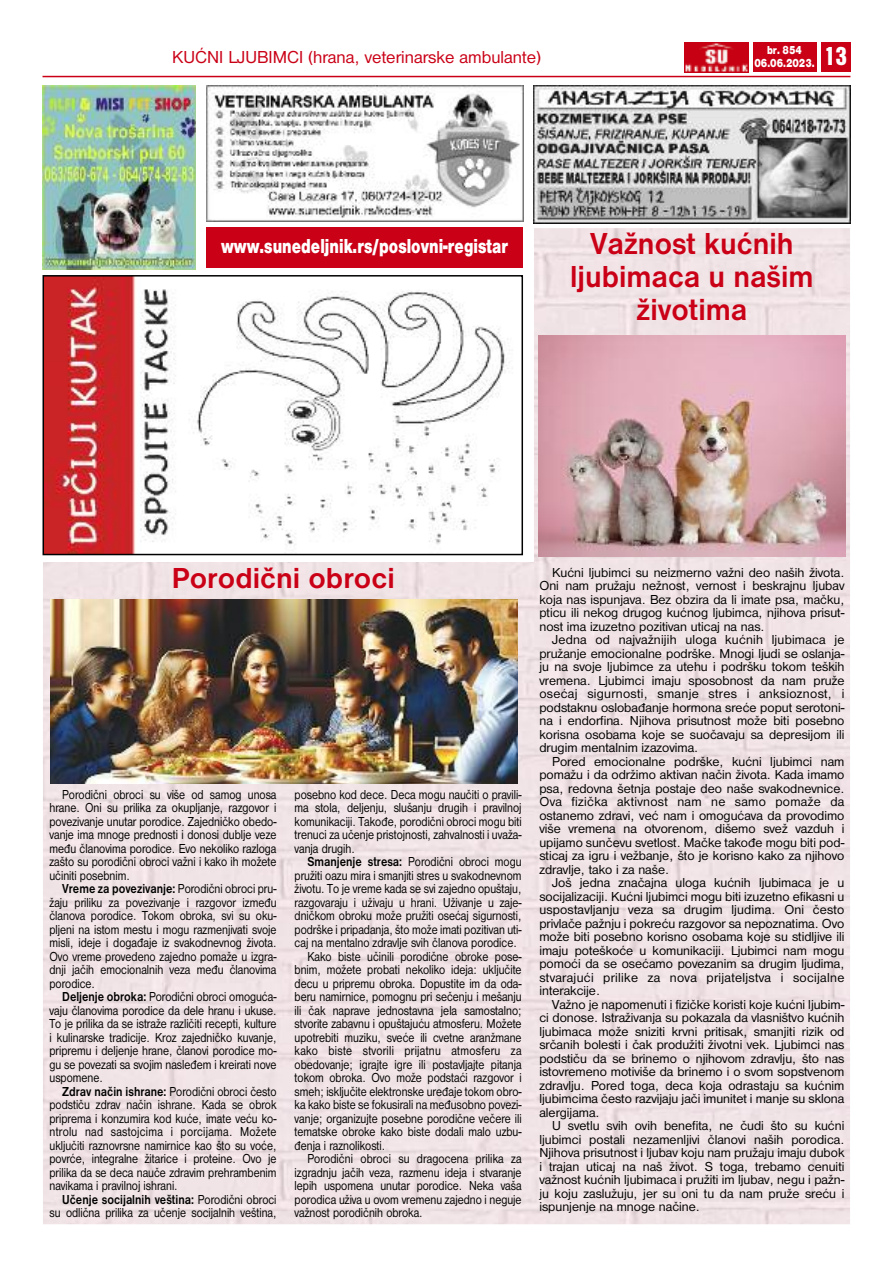
<style>
.page{position:relative;width:893px;height:1263px;background:#fff}
.page>*{position:absolute;margin:0;border:0;box-sizing:border-box;transform-origin:0 0}
.t1{font:700 31.5px/33px "Nimbus San DEE";color:#ca0016;text-align:center;scale:.95 1}
.t2{font:700 30px "Nimbus San DEE";color:#ca0016}
.t3{font:27px "Nimbus San DEE Blac Cond";color:#fff}
.t4{font:21px "Nimbus San DEE Blac";color:#fff;scale:.75 1}
.t5{font:18px "Nimbus San DEE";color:#ca0016}
.t6{font:13.5px/13.5px "Nimbus San DEE";color:#000;text-align:justify;scale:.85 1}
.t7{font:13.5px/13.5px "Nimbus San DEE";color:#000;text-align:justify}
.t8{font:13.5px "Nimbus San DEE";letter-spacing:.025em;color:#000;scale:.85 1}
.t9{font:12px "Nimbus San DEE Blac";color:#fff;scale:.8 1}
.s1{font-weight:700}
</style>
<div class="page">
<img style="left:43px;top:228px;width:807px;height:997px">
<img style="left:206px;top:85px;width:317px;height:137px">
<div style="left:821px;top:43px;width:29px;height:29px;background:#ca0016"></div>
<div style="left:753px;top:43px;width:63px;height:29px;background:#ca0016"></div>
<img style="left:685px;top:43px;width:63px;height:29px">
<hr style="left:43px;top:76px;width:807px;height:1px;background:#ca0016">
<img style="left:46px;top:278px;width:474px;height:274px">
<div style="left:43px;top:275px;width:480px;height:280px;border:2px solid #000"></div>
<img style="left:534px;top:85px;width:316px;height:138px">
<img style="left:43px;top:85px;width:153px;height:184px">
<div style="left:206px;top:227px;width:317px;height:41px;background:#ca0016"></div>
<img style="left:538px;top:335px;width:308px;height:221px">
<img style="left:51px;top:600px;width:467px;height:184px">
<p class="t9" style="left:767px;top:43px;width:45px">br. 854</p>
<h3 class="t5" style="left:172px;top:47px;width:370px">KUĆNI LJUBIMCI (hrana, veterinarske ambulante)</h3>
<p class="t9" style="left:754px;top:56px;width:77px">06.06.2023.</p>
<h3 class="t3" style="left:824px;top:40px;width:25px">13</h3>
<h3 class="t4" style="left:221px;top:234px;width:384px">www.sunedeljnik.rs/poslovni-registar</h3>
<h1 class="t1" style="left:570px;top:227px;width:258px">Važnost kućnih ljubimaca u našim životima</h1>
<h2 class="t2" style="left:172px;top:560px;width:224px">Porodični obroci</h2>
<p class="t6" style="left:49px;top:787px;width:269px;text-indent:13px">Porodični obroci su više od samog unosa hrane. Oni su prilika za okupljanje, razgovor i povezivanje unutar porodice. Zajedničko obedo&shy;vanje ima mnoge prednosti i donosi dublje veze među članovima porodice. Evo nekoliko razloga zašto su porodični obroci važni i kako ih možete učiniti posebnim.</p>
<p class="t6" style="left:49px;top:882px;width:269px;text-indent:13px"><span class="s1">Vreme za povezivanje:</span> Porodični obroci pru&shy;žaju priliku za povezivanje i razgovor između članova porodice. Tokom obroka, svi su oku&shy;pljeni na istom mestu i mogu razmenjivati svoje misli, ideje i događaje iz svakodnevnog života.<br>Ovo vreme provedeno zajedno pomaže u izgra&shy;dnji jačih emocionalnih veza među članovima porodice.</p>
<p class="t6" style="left:50px;top:990px;width:269px;text-indent:13px"><span class="s1">Deljenje obroka:</span> Porodični obroci omoguća&shy;vaju članovima porodice da dele hranu i ukuse.<br>To je prilika da se istraže različiti recepti, kulture i kulinarske tradicije. Kroz zajedničko kuvanje, pripremu i deljenje hrane, članovi porodice mo&shy;gu se povezati sa svojim nasleđem i kreirati nove uspomene.</p>
<p class="t6" style="left:50px;top:1084px;width:269px;text-indent:13px"><span class="s1">Zdrav način ishrane:</span> Porodični obroci često podstiču zdrav način ishrane. Kada se obrok priprema i konzumira kod kuće, imate veću ko&shy;ntrolu nad sastojcima i porcijama. Možete uključiti raznovrsne namirnice kao što su voće, povrće, integralne žitarice i proteine. Ovo je prilika da se deca nauče zdravim prehrambenim navikama i pravilnoj ishrani.</p>
<p class="t6" style="left:50px;top:1192px;width:269px;text-align:right"><span class="s1">Učenje socijalnih veština:</span> Porodični obroci su odlična prilika za učenje socijalnih veština,</p>
<p class="t6" style="left:295px;top:787px;width:269px">posebno kod dece. Deca mogu naučiti o pravili&shy;ma stola, deljenju, slušanju drugih i pravilnoj komunikaciji. Takođe, porodični obroci mogu biti trenuci za učenje pristojnosti, zahvalnosti i uvaža&shy;vanja drugih.</p>
<p class="t6" style="left:307px;top:855px;width:254px"><span class="s1">Smanjenje stresa:</span> Porodični obroci mogu</p>
<p class="t6" style="left:295px;top:868px;width:269px">pružiti oazu mira i smanjiti stres u svakodnevnom</p>
<p class="t6" style="left:295px;top:882px;width:269px">životu. To je vreme kada se svi zajedno opuštaju,</p>
<p class="t6" style="left:295px;top:895px;width:269px">razgovaraju i uživaju u hrani. Uživanje u zaje-</p>
<p class="t6" style="left:295px;top:909px;width:269px">dničkom obroku može pružiti osećaj sigurnosti,</p>
<p class="t6" style="left:295px;top:922px;width:269px">podrške i pripadanja, što može imati pozitivan uti-</p>
<p class="t6" style="left:295px;top:936px;width:263px">caj na mentalno zdravlje svih članova porodice.</p>
<p class="t6" style="left:307px;top:949px;width:254px">Kako biste učinili porodične obroke pose-</p>
<p class="t6" style="left:295px;top:963px;width:269px">bnim, možete probati nekoliko ideja: uključite</p>
<p class="t6" style="left:295px;top:976px;width:269px">decu u pripremu obroka. Dopustite im da oda-</p>
<p class="t6" style="left:295px;top:990px;width:269px">beru namirnice, pomognu pri sečenju i mešanju</p>
<p class="t6" style="left:295px;top:1003px;width:269px">ili čak naprave jednostavna jela samostalno;</p>
<p class="t6" style="left:295px;top:1017px;width:269px">stvorite zabavnu i opuštajuću atmosferu. Možete</p>
<p class="t6" style="left:295px;top:1030px;width:269px">upotrebiti muziku, sveće ili cvetne aranžmane</p>
<p class="t8" style="left:295px;top:1043px;width:269px">kako biste stvorili prijatnu atmosferu za</p>
<p class="t6" style="left:295px;top:1057px;width:269px">obedovanje; igrajte igre ili postavljajte pitanja</p>
<p class="t6" style="left:295px;top:1071px;width:269px">tokom obroka. Ovo može podstaći razgovor i</p>
<p class="t6" style="left:295px;top:1084px;width:269px">smeh; isključite elektronske uređaje tokom obro-</p>
<p class="t6" style="left:295px;top:1098px;width:269px">ka kako biste se fokusirali na međusobno povezi-</p>
<p class="t6" style="left:295px;top:1111px;width:269px">vanje; organizujte posebne porodične večere ili</p>
<p class="t6" style="left:295px;top:1125px;width:269px">tematske obroke kako biste dodali malo uzbu-</p>
<p class="t6" style="left:295px;top:1138px;width:108px">đenja i raznolikosti.</p>
<p class="t6" style="left:307px;top:1152px;width:254px">Porodični obroci su dragocena prilika za</p>
<p class="t6" style="left:295px;top:1165px;width:269px">izgradnju jačih veza, razmenu ideja i stvaranje</p>
<p class="t6" style="left:295px;top:1179px;width:269px">lepih uspomena unutar porodice. Neka vaša</p>
<p class="t6" style="left:295px;top:1192px;width:269px">porodica uživa u ovom vremenu zajedno i neguje</p>
<p class="t6" style="left:295px;top:1206px;width:152px">važnost porodičnih obroka.</p>
<p class="t7" style="left:539px;top:565px;width:307px;text-indent:13px">Kućni ljubimci su neizmerno važni deo naših života.<br>Oni nam pružaju nežnost, vernost i beskrajnu ljubav koja nas ispunjava. Bez obzira da li imate psa, mačku, pticu ili nekog drugog kućnog ljubimca, njihova prisut&shy;nost ima izuzetno pozitivan uticaj na nas.</p>
<p class="t7" style="left:539px;top:633px;width:307px;text-indent:13px">Jedna od najvažnijih uloga kućnih ljubimaca je pružanje emocionalne podrške. Mnogi ljudi se oslanja&shy;ju na svoje ljubimce za utehu i podršku tokom teških vremena. Ljubimci imaju sposobnost da nam pruže osećaj sigurnosti, smanje stres i anksioznost, i podstaknu oslobađanje hormona sreće poput serotoni&shy;na i endorfina. Njihova prisutnost može biti posebno korisna osobama koje se suočavaju sa depresijom ili drugim mentalnim izazovima.</p>
<p class="t7" style="left:539px;top:754px;width:307px;text-indent:13px">Pored emocionalne podrške, kućni ljubimci nam pomažu i da održimo aktivan način života. Kada imamo psa, redovna šetnja postaje deo naše svakodnevnice.<br>Ova fizička aktivnost nam ne samo pomaže da ostanemo zdravi, već nam i omogućava da provodimo više vremena na otvorenom, dišemo svež vazduh i upijamo sunčevu svetlost. Mačke takođe mogu biti pod&shy;sticaj za igru i vežbanje, što je korisno kako za njihovo zdravlje, tako i za naše.</p>
<p class="t7" style="left:539px;top:876px;width:307px;text-indent:13px">Još jedna značajna uloga kućnih ljubimaca je u socijalizaciji. Kućni ljubimci mogu biti izuzetno efikasni u uspostavljanju veza sa drugim ljudima. Oni često privlače pažnju i pokreću razgovor sa nepoznatima. Ovo može biti posebno korisno osobama koje su stidljive ili imaju poteškoće u komunikaciji. Ljubimci nam mogu pomoći da se osećamo povezanim sa drugim ljudima, stvarajući prilike za nova prijateljstva i socijalne interakcije.</p>
<p class="t7" style="left:539px;top:997px;width:307px;text-indent:13px">Važno je napomenuti i fizičke koristi koje kućni ljubim&shy;ci donose. Istraživanja su pokazala da vlasništvo kućnih ljubimaca može sniziti krvni pritisak, smanjiti rizik od srčanih bolesti i čak produžiti životni vek. Ljubimci nas podstiču da se brinemo o njihovom zdravlju, što nas istovremeno motiviše da brinemo i o svom sopstvenom zdravlju. Pored toga, deca koja odrastaju sa kućnim ljubimcima često razvijaju jači imunitet i manje su sklona alergijama.</p>
<p class="t7" style="left:539px;top:1119px;width:307px;text-indent:13px">U svetlu svih ovih benefita, ne čudi što su kućni ljubimci postali nezamenljivi članovi naših porodica.<br>Njihova prisutnost i ljubav koju nam pružaju imaju dubok i trajan uticaj na naš život. S toga, trebamo cenuiti važnost kućnih ljubimaca i pružiti im ljubav, negu i pažn&shy;ju koju zaslužuju, jer su oni tu da nam pruže sreću i ispunjenje na mnoge načine.</p>
</div>
